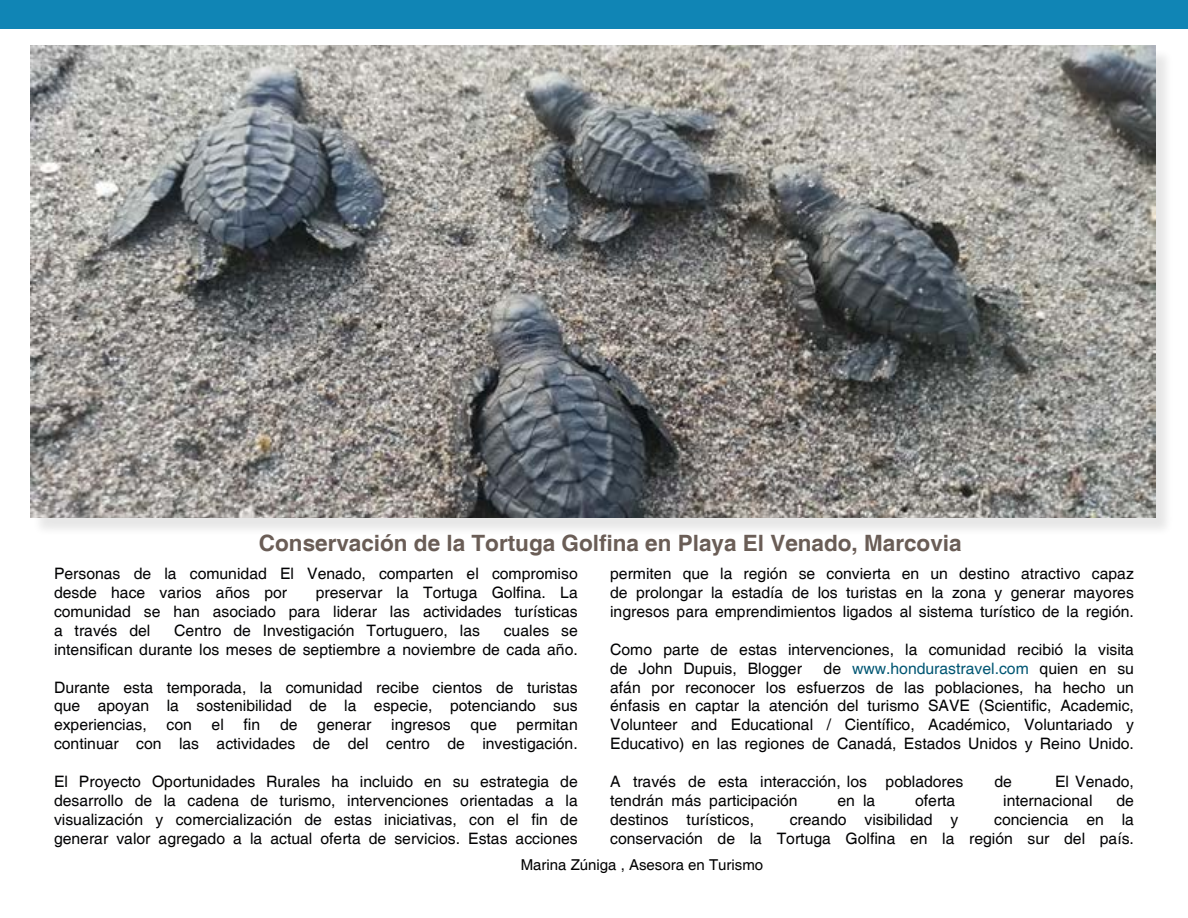
<style>
.page{position:relative;width:1188px;height:918px;background:#fff}
.page>*{position:absolute;margin:0;border:0;box-sizing:border-box;transform-origin:0 0}
.t1{font:700 22.5px "Helvetica";color:#6a5d56}
.t2{font:15.75px/18.9px "Helvetica";color:#020203;text-align:justify}
.t3{font:15px "Helvetica";color:#000}
.s1{color:#005673}
</style>
<div class="page">
<div style="left:33px;top:48px;width:1141px;height:488px;background:#000;opacity:.1"></div>
<img style="left:30px;top:46px;width:1125px;height:472px">
<div style="left:0;top:0;width:1188px;height:29px;background:#1085b5"></div>
<h1 class="t1" style="left:259px;top:529px;width:704px">Conservación de la Tortuga Golfina en Playa El Venado, Marcovia</h1>
<p class="t2" style="left:54px;top:565px;width:525px">Personas de la comunidad El Venado, comparten el compromiso desde hace varios años por</p>
<p class="t2" style="left:54px;top:584px;width:525px;text-indent:262px">preservar la Tortuga Golfina. La comunidad se han asociado para liderar las actividades turísticas a través del</p>
<p class="t2" style="left:174px;top:621px;width:307px">Centro de Investigación Tortuguero, las</p>
<p class="t2" style="left:54px;top:621px;width:525px;text-align:right">cuales se<br>intensifican durante los meses de septiembre a noviembre de cada año.</p>
<p class="t2" style="left:54px;top:678px;width:525px">Durante esta temporada, la comunidad recibe cientos de turistas que apoyan la sostenibilidad de la especie, potenciando sus experiencias,</p>
<p class="t2" style="left:167px;top:716px;width:27px">con</p>
<p class="t2" style="left:212px;top:716px;width:14px">el</p>
<p class="t2" style="left:244px;top:716px;width:18px">fin</p>
<p class="t2" style="left:280px;top:716px;width:19px">de</p>
<p class="t2" style="left:317px;top:716px;width:56px">generar</p>
<p class="t2" style="left:391px;top:716px;width:61px">ingresos</p>
<p class="t2" style="left:471px;top:716px;width:28px">que</p>
<p class="t2" style="left:54px;top:716px;width:525px;text-align:right">permitan<br>continuar con las actividades de del centro de investigación.</p>
<p class="t2" style="left:54px;top:773px;width:525px">El Proyecto Oportunidades Rurales ha incluido en su estrategia de desarrollo de la cadena de turismo, intervenciones orientadas a la visualización y comercialización de estas iniciativas, con el fin de generar valor agregado a la actual oferta de servicios. Estas acciones</p>
<p class="t2" style="left:610px;top:565px;width:525px">permiten que la región se convierta en un destino atractivo capaz de prolongar la estadía de los turistas en la zona y generar mayores ingresos para emprendimientos ligados al sistema turístico de la región.</p>
<p class="t2" style="left:610px;top:640px;width:525px">Como parte de estas intervenciones, la comunidad recibió la visita de John Dupuis, Blogger</p>
<p class="t2" style="left:610px;top:659px;width:525px;text-indent:213px">de <span class="s1">www.hondurastravel.com</span> quien en su afán por reconocer los esfuerzos de las poblaciones, ha hecho un énfasis en captar la atención del turismo SAVE (Scientific, Academic, Volunteer and Educational / Científico, Académico, Voluntariado y Educativo) en las regiones de Canadá, Estados Unidos y Reino Unido.</p>
<p class="t2" style="left:610px;top:773px;width:355px">A través de esta interacción, los pobladores</p>
<p class="t2" style="left:994px;top:773px;width:19px">de</p>
<p class="t2" style="left:1055px;top:773px;width:80px">El Venado,</p>
<p class="t2" style="left:610px;top:792px;width:189px">tendrán más participación</p>
<p class="t2" style="left:838px;top:792px;width:39px">en la</p>
<p class="t2" style="left:915px;top:792px;width:42px">oferta</p>
<p class="t2" style="left:1003px;top:792px;width:91px">internacional</p>
<p class="t2" style="left:1116px;top:792px;width:19px">de</p>
<p class="t2" style="left:610px;top:810px;width:145px">destinos turísticos,</p>
<p class="t2" style="left:790px;top:810px;width:170px">creando visibilidad y</p>
<p class="t2" style="left:610px;top:810px;width:525px;text-align:right">conciencia en la<br>conservación de la Tortuga Golfina en la región sur del país.</p>
<p class="t3" style="left:521px;top:856px;width:244px">Marina Zúniga , Asesora en Turismo</p>
</div>
